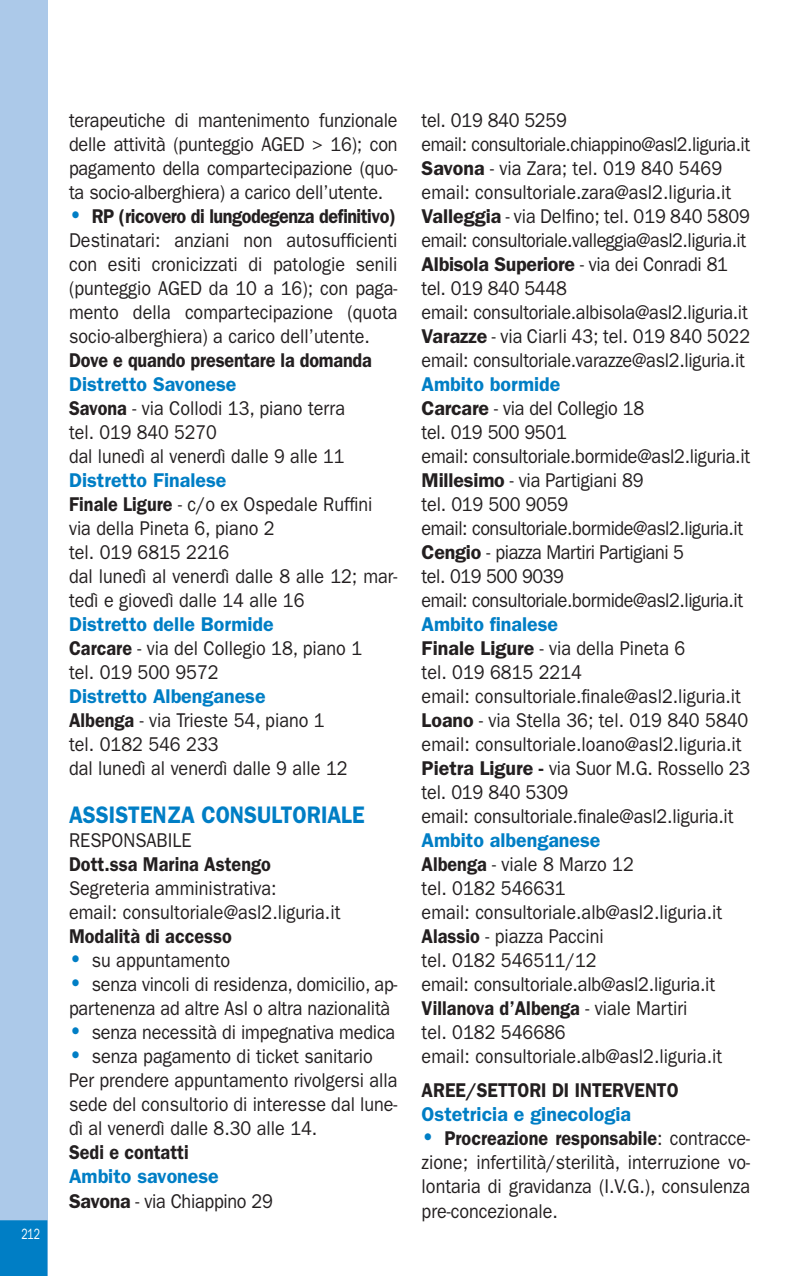
<style>
.page{position:relative;width:806px;height:1276px;background:#fff}
.page>*{position:absolute;margin:0;border:0;box-sizing:border-box;transform-origin:0 0}
.t1{font:600 24px "ITC Franklin Gothic Std";color:#007ec5;scale:.9 1}
.t2{font:20px/24px "ITC Franklin Gothic Std";color:#231f20;scale:.9 1}
.t3{font:20px/24px "ITC Franklin Gothic Std";letter-spacing:-.025em;color:#231f20;scale:.9 1}
.t4{font:600 20px "ITC Franklin Gothic Std";color:#231f20;scale:.9 1}
.t5{font:600 20px "ITC Franklin Gothic Std";color:#007ec5}
.t6{font:15px "ITC Franklin Gothic Std";color:#fff;scale:.7 1}
.s1{font-weight:600;font-size:24px;color:#007ec5}
.s2{font-weight:600}
.s3{font-weight:600;color:#007ec5}
</style>
<div class="page">
<div style="left:0;top:0;width:47px;height:1276px;background:#acc9e9"></div>
<div style="left:0;top:1220px;width:47px;height:56px;background:#007ec5"></div>
<p class="t6" style="left:21px;top:1225px;width:28px">212</p>
<p class="t2" style="left:69px;top:108px;width:366px;text-align:justify">terapeutiche di mantenimento funzionale delle attività (punteggio AGED &gt; 16); con pagamento della compartecipazione (quo&shy;ta socio-alberghiera) a carico dell’utente.</p>
<p class="t2" style="left:69px;top:204px;width:366px;text-align:justify"><span class="s1">•</span> <span class="s2">RP (ricovero di lungodegenza definitivo)<br></span>Destinatari: anziani non autosufficienti con esiti cronicizzati di patologie senili (punteggio AGED da 10 a 16); con paga&shy;mento della compartecipazione (quota socio-alberghiera) a carico dell’utente.</p>
<p class="t4" style="left:69px;top:348px;width:338px">Dove e quando presentare la domanda</p>
<p class="t2" style="left:69px;top:372px;width:308px"><span class="s3">Distretto Savonese<br></span><span class="s2">Savona</span> - via Collodi 13, piano terra tel. 019 840 5270<br>dal lunedì al venerdì dalle 9 alle 11</p>
<p class="t2" style="left:69px;top:468px;width:366px"><span class="s3">Distretto Finalese<br></span><span class="s2">Finale Ligure</span> - c/o ex Ospedale Ruffini via della Pineta 6, piano 2<br>tel. 019 6815 2216<br>dal lunedì al venerdì dalle 8 alle 12; mar&shy;tedì e giovedì dalle 14 alle 16</p>
<p class="t2" style="left:69px;top:612px;width:327px"><span class="s3">Distretto delle Bormide<br></span><span class="s2">Carcare</span> - via del Collegio 18, piano 1 tel. 019 500 9572</p>
<p class="t2" style="left:69px;top:684px;width:311px"><span class="s3">Distretto Albenganese<br></span><span class="s2">Albenga</span> - via Trieste 54, piano 1 tel. 0182 546 233<br>dal lunedì al venerdì dalle 9 alle 12</p>
<p class="t1" style="left:69px;top:801px;width:330px">ASSISTENZA CONSULTORIALE</p>
<p class="t2" style="left:69px;top:828px;width:137px">RESPONSABILE</p>
<p class="t4" style="left:69px;top:852px;width:226px">Dott.ssa Marina Astengo</p>
<p class="t2" style="left:69px;top:876px;width:303px">Segreteria amministrativa:<br>email: consultoriale@asl2.liguria.it</p>
<p class="t4" style="left:69px;top:924px;width:182px">Modalità di accesso</p>
<p class="t2" style="left:69px;top:948px;width:180px"><span class="s1">•</span> su appuntamento</p>
<p class="t2" style="left:69px;top:972px;width:366px"><span class="s1">•</span> senza vincoli di residenza, domicilio, ap&shy;partenenza ad altre Asl o altra nazionalità</p>
<p class="t2" style="left:69px;top:1020px;width:363px"><span class="s1">•</span> senza necessità di impegnativa medica</p>
<p class="t2" style="left:69px;top:1044px;width:366px"><span class="s1">•</span> senza pagamento di ticket sanitario Per prendere appuntamento rivolgersi alla sede del consultorio di interesse dal lune&shy;dì al venerdì dalle 8.30 alle 14.</p>
<p class="t4" style="left:69px;top:1140px;width:134px">Sedi e contatti</p>
<p class="t2" style="left:69px;top:1164px;width:228px"><span class="s3">Ambito savonese<br></span><span class="s2">Savona</span> - via Chiappino 29</p>
<p class="t2" style="left:421px;top:108px;width:366px">tel. 019 840 5259<br>email: consultoriale.chiappino@asl2.liguria.it <span class="s2">Savona</span> - via Zara; tel. 019 840 5469 email: consultoriale.zara@asl2.liguria.it <span class="s2">Valleggia</span> - via Delfino; tel. 019 840 5809 email: consultoriale.valleggia@asl2.liguria.it <span class="s2">Albisola Superiore</span> - via dei Conradi 81 tel. 019 840 5448<br>email: consultoriale.albisola@asl2.liguria.it <span class="s2">Varazze</span> - via Ciarli 43; tel. 019 840 5022 email: consultoriale.varazze@asl2.liguria.it</p>
<p class="t3" style="left:421px;top:372px;width:366px"><span class="s3">Ambito bormide<br></span><span class="s2">Carcare</span> - via del Collegio 18<br>tel. 019 500 9501<br>email: consultoriale.bormide@asl2.liguria.it<br><span class="s2">Millesimo</span> - via Partigiani 89<br>tel. 019 500 9059<br>email: consultoriale.bormide@asl2.liguria.it<br><span class="s2">Cengio</span> - piazza Martiri Partigiani 5<br>tel. 019 500 9039<br>email: consultoriale.bormide@asl2.liguria.it</p>
<p class="t2" style="left:421px;top:612px;width:366px"><span class="s3">Ambito finalese<br></span><span class="s2">Finale Ligure</span> - via della Pineta 6<br>tel. 019 6815 2214<br>email: consultoriale.finale@asl2.liguria.it <span class="s2">Loano</span> - via Stella 36; tel. 019 840 5840 email: consultoriale.loano@asl2.liguria.it <span class="s2">Pietra Ligure -</span> via Suor M.G. Rossello 23 tel. 019 840 5309<br>email: consultoriale.finale@asl2.liguria.it</p>
<p class="t2" style="left:421px;top:828px;width:335px"><span class="s3">Ambito albenganese<br></span><span class="s2">Albenga</span> - viale 8 Marzo 12<br>tel. 0182 546631<br>email: consultoriale.alb@asl2.liguria.it<br><span class="s2">Alassio</span> - piazza Paccini<br>tel. 0182 546511/12<br>email: consultoriale.alb@asl2.liguria.it<br><span class="s2">Villanova d’Albenga</span> - viale Martiri<br>tel. 0182 546686<br>email: consultoriale.alb@asl2.liguria.it</p>
<p class="t4" style="left:421px;top:1078px;width:287px">AREE/SETTORI DI INTERVENTO</p>
<p class="t5" style="left:421px;top:1102px;width:211px">Ostetricia e ginecologia</p>
<p class="t2" style="left:421px;top:1126px;width:366px;text-align:justify"><span class="s1">•</span> <span class="s2">Procreazione responsabile</span>: contracce&shy;zione; infertilità/sterilità, interruzione vo&shy;lontaria di gravidanza (I.V.G.), consulenza pre-concezionale.</p>
</div>
